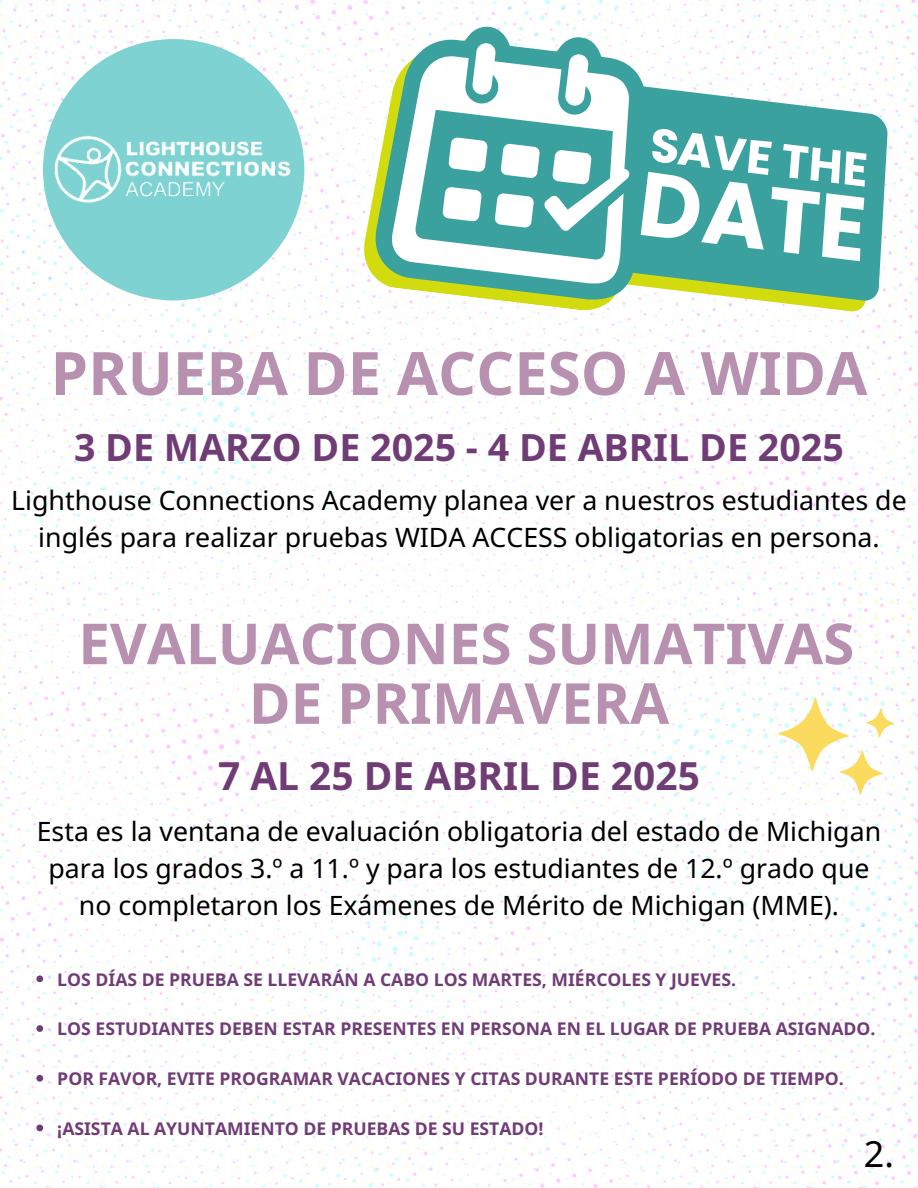
<style>
.page{position:relative;width:918px;height:1188px;background:#fff}
.page>*{position:absolute;margin:0;border:0;box-sizing:border-box;transform-origin:0 0}
.t1{font:700 59.85px "Noto Sans";color:#b891b0}
.t2{font:700 56.55px/59.7px "Noto Sans";color:#b891b0;text-align:center}
.t3{font:700 38.85px "Noto Sans";color:#703c76}
.t4{font:700 37.65px "Noto Sans";color:#703c76}
.t5{font:36px "Noto Sans";color:#000}
.t6{font:26.7px/37.2px "Noto Sans";color:#000;text-align:center}
.t7{font:700 17.55px "Noto Sans";color:#703c76}
</style>
<div class="page">
<img style="left:0;top:0;width:918px;height:1188px">
<svg style="left:359px;top:27px;width:534px;height:318px"></svg>
<svg style="left:371px;top:16px;width:535px;height:318px"></svg>
<svg style="left:389px;top:35px;width:256px;height:252px;fill:#3aa19f"></svg>
<svg style="left:448px;top:137px;width:40px;height:35px"></svg>
<svg style="left:500px;top:143px;width:40px;height:36px"></svg>
<svg style="left:552px;top:149px;width:40px;height:36px"></svg>
<svg style="left:442px;top:186px;width:40px;height:36px"></svg>
<svg style="left:494px;top:193px;width:40px;height:35px"></svg>
<svg style="left:641px;top:128px;width:232px;height:133px"></svg>
<svg style="left:779px;top:698px;width:115px;height:97px"></svg>
<div style="left:43px;top:39px;width:261px;height:261px;background:#7fd2d2;border-radius:50%"></div>
<img style="left:45px;top:128px;width:257px;height:83px">
<svg style="left:36px;top:975px;width:7px;height:7px"></svg>
<svg style="left:36px;top:1025px;width:7px;height:7px"></svg>
<svg style="left:36px;top:1075px;width:7px;height:7px"></svg>
<svg style="left:36px;top:1125px;width:7px;height:6px"></svg>
<h1 class="t1" style="left:51px;top:331px;width:818px">PRUEBA DE ACCESO A WIDA</h1>
<h4 class="t4" style="left:74px;top:421px;width:771px">3 DE MARZO DE 2025 - 4 DE ABRIL DE 2025</h4>
<p class="t6" style="left:11px;top:481px;width:897px">Lighthouse Connections Academy planea ver a nuestros estudiantes de inglés para realizar pruebas WIDA ACCESS obligatorias en persona.</p>
<p class="t2" style="left:78px;top:612px;width:778px">EVALUACIONES SUMATIVAS<br>DE PRIMAVERA</p>
<h2 class="t3" style="left:218px;top:749px;width:483px">7 AL 25 DE ABRIL DE 2025</h2>
<h4 class="t6" style="left:37px;top:812px;width:846px">Esta es la ventana de evaluación obligatoria del estado de Michigan para los grados 3.º a 11.º y para los estudiantes de 12.º grado que no completaron los Exámenes de Mérito de Michigan (MME).</h4>
<p class="t7" style="left:57px;top:967px;width:680px">LOS DÍAS DE PRUEBA SE LLEVARÁN A CABO LOS MARTES, MIÉRCOLES Y JUEVES.</p>
<p class="t7" style="left:57px;top:1017px;width:820px">LOS ESTUDIANTES DEBEN ESTAR PRESENTES EN PERSONA EN EL LUGAR DE PRUEBA ASIGNADO.</p>
<h3 class="t7" style="left:57px;top:1066px;width:788px">POR FAVOR, EVITE PROGRAMAR VACACIONES Y CITAS DURANTE ESTE PERÍODO DE TIEMPO.</h3>
<p class="t7" style="left:57px;top:1116px;width:488px">¡ASISTA AL AYUNTAMIENTO DE PRUEBAS DE SU ESTADO!</p>
<h2 class="t5" style="left:864px;top:1128px;width:32px">2.</h2>
</div>
